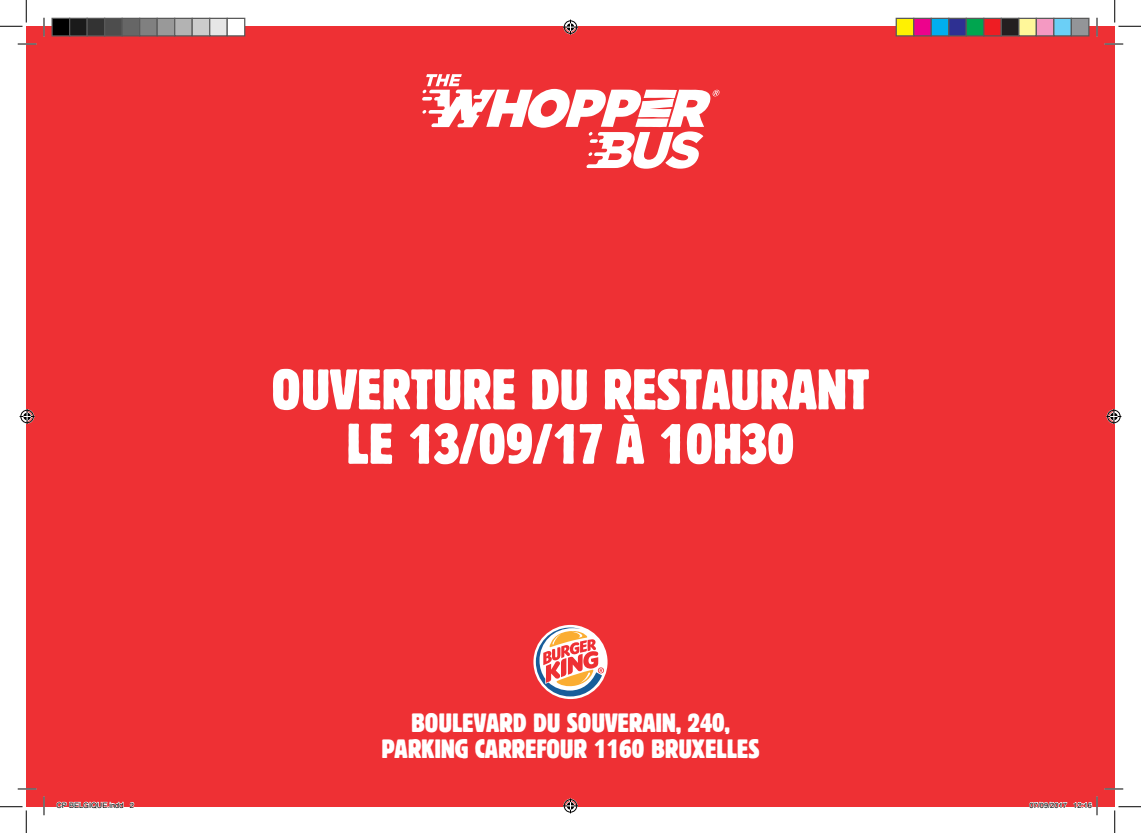
<style>
.page{position:relative;width:1141px;height:833px;background:#fff}
.page>*{position:absolute;margin:0;border:0;box-sizing:border-box;transform-origin:0 0}
.t1{font:condensed 56.75px/54.4px "Block BE";letter-spacing:-.005em;color:#fff;text-align:center}
.t2{font:condensed 26.38px/26px "Block BE";letter-spacing:-.005em;color:#fff;text-align:center}
.t3{font:7.5px "Helvetica";color:#000}
</style>
<div class="page">
<div style="left:26px;top:26px;width:1088px;height:780px;background:#ee3034"></div>
<svg style="left:422px;top:74px;width:297px;height:95px"></svg>
<svg style="left:533px;top:624px;width:74px;height:74px"></svg>
<svg style="left:536px;top:627px;width:68px;height:69px"></svg>
<svg style="left:18px;top:43px;width:18px;height:2px"></svg>
<svg style="left:1104px;top:43px;width:19px;height:2px"></svg>
<svg style="left:18px;top:788px;width:18px;height:1px"></svg>
<svg style="left:1104px;top:787px;width:19px;height:2px"></svg>
<svg style="left:43px;top:18px;width:2px;height:18px"></svg>
<svg style="left:43px;top:796px;width:2px;height:18px"></svg>
<svg style="left:1096px;top:18px;width:1px;height:18px"></svg>
<svg style="left:0;top:0;width:27px;height:27px"></svg>
<svg style="left:0;top:806px;width:27px;height:26px"></svg>
<svg style="left:1114px;top:0;width:26px;height:27px"></svg>
<svg style="left:1114px;top:806px;width:26px;height:26px"></svg>
<svg style="left:563px;top:20px;width:15px;height:15px"></svg>
<svg style="left:563px;top:798px;width:15px;height:14px"></svg>
<svg style="left:20px;top:409px;width:15px;height:15px"></svg>
<svg style="left:1106px;top:409px;width:15px;height:15px"></svg>
<div style="left:52px;top:18px;width:18px;height:18px;background:#000"></div>
<div style="left:51px;top:18px;width:19px;height:18px;border:1px solid #595959"></div>
<div style="left:70px;top:18px;width:17px;height:18px;background:#1a1a1a"></div>
<div style="left:69px;top:18px;width:19px;height:18px;border:1px solid #595959"></div>
<div style="left:87px;top:18px;width:18px;height:18px;background:#333"></div>
<div style="left:86px;top:18px;width:19px;height:18px;border:1px solid #595959"></div>
<div style="left:105px;top:18px;width:17px;height:18px;background:#4d4d4d"></div>
<div style="left:104px;top:18px;width:19px;height:18px;border:1px solid #595959"></div>
<div style="left:122px;top:18px;width:18px;height:18px;background:#666"></div>
<div style="left:121px;top:18px;width:19px;height:18px;border:1px solid #595959"></div>
<div style="left:140px;top:18px;width:17px;height:18px;background:#808080"></div>
<div style="left:139px;top:18px;width:19px;height:18px;border:1px solid #595959"></div>
<div style="left:157px;top:18px;width:18px;height:18px;background:#999"></div>
<div style="left:156px;top:18px;width:19px;height:18px;border:1px solid #595959"></div>
<div style="left:175px;top:18px;width:17px;height:18px;background:#b3b3b3"></div>
<div style="left:174px;top:18px;width:19px;height:18px;border:1px solid #595959"></div>
<div style="left:192px;top:18px;width:18px;height:18px;background:#ccc"></div>
<div style="left:191px;top:18px;width:19px;height:18px;border:1px solid #595959"></div>
<div style="left:210px;top:18px;width:17px;height:18px;background:#e6e6e6"></div>
<div style="left:209px;top:18px;width:19px;height:18px;border:1px solid #595959"></div>
<div style="left:227px;top:18px;width:18px;height:18px;background:#fff"></div>
<div style="left:226px;top:18px;width:19px;height:18px;border:1px solid #595959"></div>
<div style="left:896px;top:18px;width:17px;height:18px;background:#fff101"></div>
<div style="left:895px;top:18px;width:19px;height:18px;border:1px solid #595959"></div>
<div style="left:913px;top:18px;width:18px;height:18px;background:#ed028c"></div>
<div style="left:913px;top:18px;width:18px;height:18px;border:1px solid #595959"></div>
<div style="left:931px;top:18px;width:17px;height:18px;background:#00aeef"></div>
<div style="left:930px;top:18px;width:19px;height:18px;border:1px solid #595959"></div>
<div style="left:948px;top:18px;width:18px;height:18px;background:#2e3092"></div>
<div style="left:948px;top:18px;width:18px;height:18px;border:1px solid #595959"></div>
<div style="left:966px;top:18px;width:17px;height:18px;background:#00a54f"></div>
<div style="left:965px;top:18px;width:19px;height:18px;border:1px solid #595959"></div>
<div style="left:983px;top:18px;width:18px;height:18px;background:#ee1d23"></div>
<div style="left:983px;top:18px;width:18px;height:18px;border:1px solid #595959"></div>
<div style="left:1001px;top:18px;width:17px;height:18px;background:#231f20"></div>
<div style="left:1000px;top:18px;width:19px;height:18px;border:1px solid #595959"></div>
<div style="left:1018px;top:18px;width:18px;height:18px;background:#fff79a"></div>
<div style="left:1018px;top:18px;width:18px;height:18px;border:1px solid #595959"></div>
<div style="left:1036px;top:18px;width:17px;height:18px;background:#f499c2"></div>
<div style="left:1035px;top:18px;width:19px;height:18px;border:1px solid #595959"></div>
<div style="left:1053px;top:18px;width:18px;height:18px;background:#6bcff6"></div>
<div style="left:1053px;top:18px;width:18px;height:18px;border:1px solid #595959"></div>
<div style="left:1071px;top:18px;width:17px;height:18px;background:#939598"></div>
<div style="left:1070px;top:18px;width:19px;height:18px;border:1px solid #595959"></div>
<svg style="left:56px;top:801px;width:68px;height:6px"></svg>
<svg style="left:130px;top:802px;width:4px;height:5px"></svg>
<svg style="left:1029px;top:801px;width:38px;height:6px"></svg>
<svg style="left:1073px;top:796px;width:24px;height:18px"></svg>
<p class="t1" style="left:271px;top:360px;width:599px">OUVERTURE DU RESTAURANT<br>LE 13/09/17 À 10H30</p>
<p class="t2" style="left:381px;top:708px;width:379px">BOULEVARD DU SOUVERAIN, 240,<br>PARKING CARREFOUR 1160 BRUXELLES</p>
<p class="t3" style="left:56px;top:798px;width:79px">CP BELGIQUE.indd 2</p>
<p class="t3" style="left:1029px;top:798px;width:64px">07/09/2017 12:16</p>
</div>
